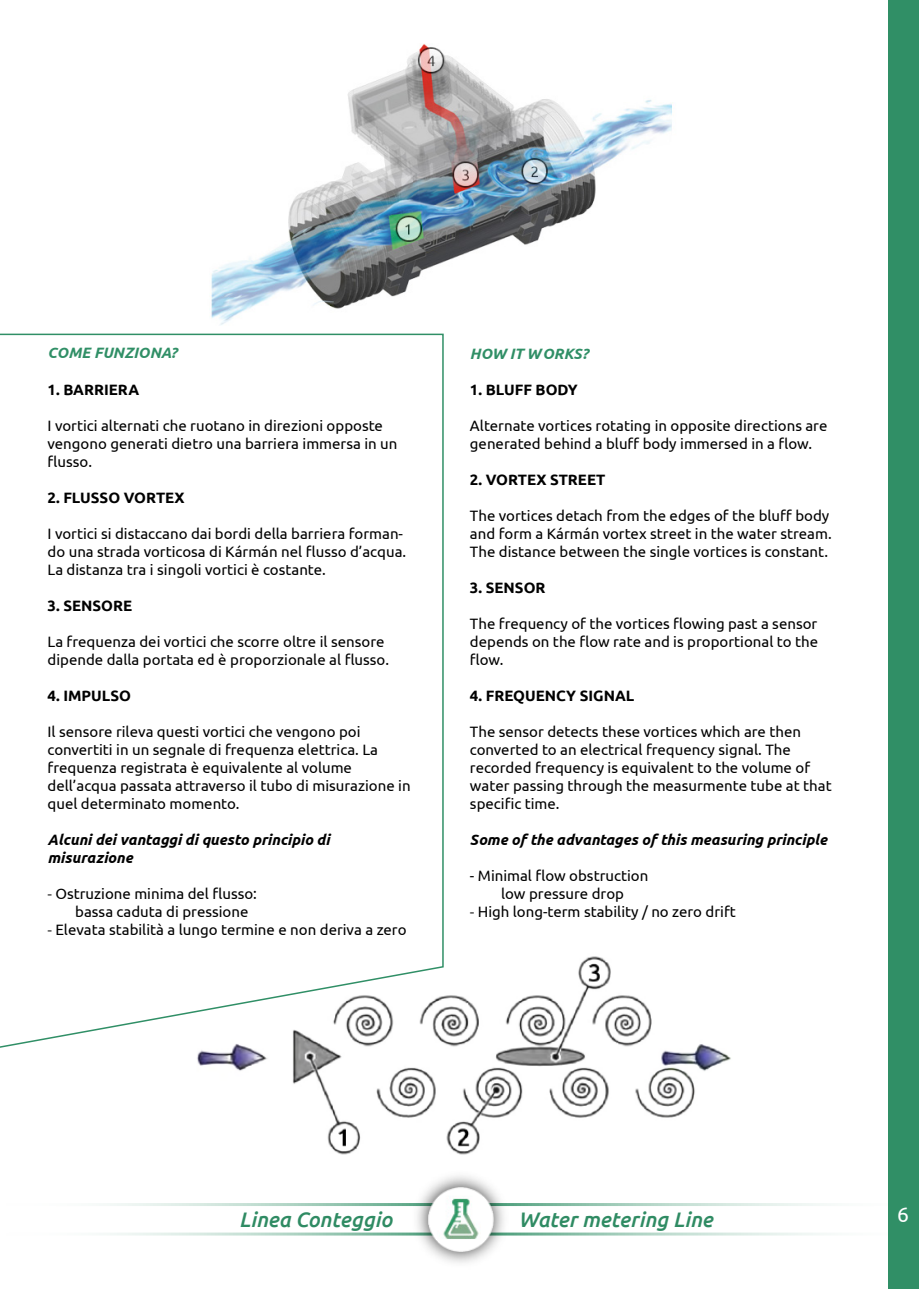
<style>
.page{position:relative;width:919px;height:1289px;background:#fff}
.page>*{position:absolute;margin:0;border:0;box-sizing:border-box;transform-origin:0 0}
.t1{font:italic 500 21px "Ubuntu";color:#2f8b63}
.t2{font:21px "Ubuntu";color:#fff}
.t3{font:15px/18px "Ubuntu";color:#000}
.t4{font:700 15px "Ubuntu";color:#000}
.t5{font:italic 700 15px/18px "Ubuntu";color:#000}
.t6{font:italic 700 15px "Ubuntu";color:#308f66}
.s1{font-family:"Myriad Pro"}
</style>
<div class="page">
<img style="left:211px;top:44px;width:461px;height:281px">
<img style="left:197px;top:956px;width:534px;height:199px">
<img style="left:406px;top:1175px;width:111px;height:88px">
<img style="left:429px;top:1187px;width:64px;height:64px">
<div style="left:887px;top:1px;width:31px;height:1287px;background:#308f66"></div>
<svg style="left:0;top:333px;width:444px;height:721px"></svg>
<p class="t6" style="left:48px;top:344px;width:131px">COME FUNZIONA?</p>
<p class="t4" style="left:48px;top:380px;width:93px">1. BARRIERA</p>
<p class="t3" style="left:48px;top:416px;width:351px">I vortici alternati che ruotano in direzioni opposte vengono generati dietro una barriera immersa in un flusso.</p>
<p class="t4" style="left:48px;top:488px;width:139px">2. FLUSSO VORTEX</p>
<p class="t3" style="left:48px;top:524px;width:360px">I vortici si distaccano dai bordi della barriera forman&shy;do una strada vorticosa di Kármán nel flusso d’acqua.<br>La distanza tra i singoli vortici è costante.</p>
<p class="t4" style="left:48px;top:596px;width:86px">3. SENSORE</p>
<p class="t3" style="left:48px;top:632px;width:343px">La frequenza dei vortici che scorre oltre il sensore dipende dalla portata ed è proporzionale al flusso.</p>
<p class="t4" style="left:48px;top:686px;width:85px">4. IMPULSO</p>
<p class="t3" style="left:48px;top:722px;width:364px">Il sensore rileva questi vortici che vengono poi convertiti in un segnale di frequenza elettrica. La frequenza registrata è equivalente al volume dell’acqua passata attraverso il tubo di misurazione in quel determinato momento.</p>
<p class="t5" style="left:48px;top:830px;width:283px">Alcuni dei vantaggi di questo principio di misurazione</p>
<p class="t3" style="left:75px;top:884px;width:183px;text-indent:-28px"><span class="s1">-</span> Ostruzione minima del flusso: bassa caduta di pressione</p>
<p class="t3" style="left:48px;top:920px;width:360px"><span class="s1">-</span> Elevata stabilità a lungo termine e non deriva a zero</p>
<p class="t6" style="left:470px;top:344px;width:120px">HOW IT WORKS?</p>
<p class="t4" style="left:470px;top:380px;width:109px">1. BLUFF BODY</p>
<p class="t3" style="left:470px;top:416px;width:359px">Alternate vortices rotating in opposite directions are generated behind a bluff body immersed in a flow.</p>
<p class="t4" style="left:470px;top:470px;width:137px">2. VORTEX STREET</p>
<p class="t3" style="left:470px;top:506px;width:363px">The vortices detach from the edges of the bluff body and form a Kármán vortex street in the water stream.<br>The distance between the single vortices is constant.</p>
<p class="t4" style="left:470px;top:578px;width:77px">3. SENSOR</p>
<p class="t3" style="left:470px;top:614px;width:349px;text-align:justify">The frequency of the vortices flowing past a sensor depends on the flow rate and is proportional to the flow.</p>
<p class="t4" style="left:470px;top:686px;width:166px">4. FREQUENCY SIGNAL</p>
<p class="t3" style="left:470px;top:722px;width:363px">The sensor detects these vortices which are then converted to an electrical frequency signal. The recorded frequency is equivalent to the volume of water passing through the measurmente tube at that specific time.</p>
<p class="t5" style="left:470px;top:830px;width:358px">Some of the advantages of this measuring principle</p>
<p class="t3" style="left:470px;top:866px;width:180px;text-align:center">- Minimal flow obstruction low pressure drop</p>
<p class="t3" style="left:470px;top:902px;width:267px"><span class="s1">-</span> High long-term stability / no zero drift</p>
<h1 class="t1" style="left:239px;top:1207px;width:155px">Linea Conteggio</h1>
<h1 class="t1" style="left:518px;top:1207px;width:196px">Water metering Line</h1>
<h1 class="t2" style="left:897px;top:1201px;width:13px">6</h1>
</div>
